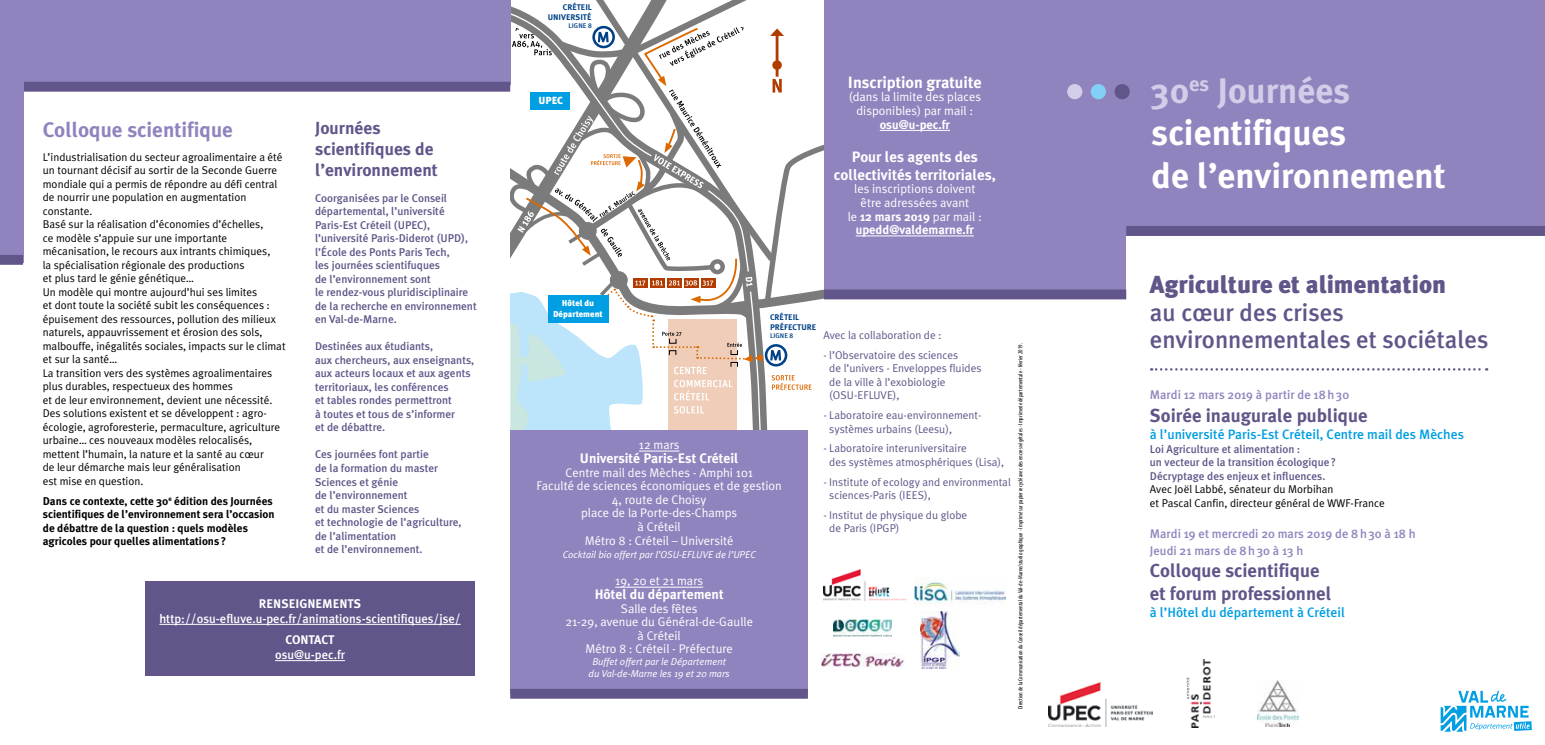
<style>
.page{position:relative;width:1545px;height:745px;background:#fff}
.page>*{position:absolute;margin:0;border:0;box-sizing:border-box;transform-origin:0 0}
.t1{font:700 35.38px/42.5px "Meta Plus";color:#fff}
.t2{font:500 24.62px/27.5px "Meta Plus";color:#615589}
.t3{font:900 24.62px "Meta Plus";color:#615589}
.t4{font:700 21px "Meta Plus";color:#9184be}
.t5{font:700 18.75px/22.5px "Meta Plus";color:#615589}
.t6{font:700 17.5px/21px "Meta Plus";color:#615589}
.t7{font:700 16.25px "Meta Plus";color:#fff}
.t8{font:700 15px/18px "Meta Plus";color:#fff;text-align:center}
.t9{font:700 13.75px "Meta Plus";color:#fff}
.t10{font:500 13.62px "Meta Plus";color:#009ee3}
.t11{font:12.5px/13.6px "Meta Plus Normal";color:#fff;text-align:center}
.t12{font:500 12.5px/16.5px "Meta Plus";color:#9184be}
.t13{font:500 12.5px "Meta Plus";color:#fff}
.t14{font:700 12.5px "Meta Plus";color:#fff}
.t15{font:11.25px/13.5px "Meta Plus Normal";color:#000}
.t16{font:500 11.25px/13.5px "Meta Plus";color:#615589}
.t17{font:11.25px/13.5px "Meta Plus Normal";color:#615589}
.t18{font:700 11.25px/13.5px "Meta Plus";color:#000}
.t19{font:900 10.25px "Meta Plus";color:#fff}
.t20{font:italic 10px/12px "Meta Plus Normal";color:#fff;text-align:center}
.t21{font:900 8.62px/10.2px "Meta Plus";color:#fff;text-align:center}
.t22{font:700 8.25px/9.9px "Meta Plus";color:#004188;text-align:right}
.t23{font:6.88px "Meta Plus Medium Caps";letter-spacing:.005em;color:#004188}
.t24{font:condensed 6.25px "Myriad Pro";color:#000}
.s1{font-family:"Meta Plus";font-weight:700}
.s2{color:#d2cde8}
</style>
<div class="page">
<div style="left:1113px;top:0;width:432px;height:235px;background:#9184be"></div>
<div style="left:1126px;top:226px;width:419px;height:10px;background:#615589"></div>
<div style="left:823px;top:0;width:303px;height:291px;background:#9184be"></div>
<svg style="left:1151px;top:368px;width:336px;height:2px"></svg>
<div style="left:1067px;top:84px;width:15px;height:15px;background:#d2cde8;border-radius:50%"></div>
<div style="left:1091px;top:84px;width:15px;height:15px;background:#82d0f5;border-radius:50%"></div>
<div style="left:1114px;top:84px;width:16px;height:15px;background:#615589;border-radius:50%"></div>
<hr style="left:880px;top:130px;width:70px;height:1px;background:#fff">
<hr style="left:856px;top:235px;width:118px;height:1px;background:#fff">
<img style="left:1257px;top:680px;width:41px;height:46px">
<img style="left:1048px;top:682px;width:104px;height:44px">
<img style="left:1187px;top:659px;width:27px;height:68px">
<img style="left:920px;top:611px;width:40px;height:57px">
<img style="left:914px;top:577px;width:91px;height:28px">
<img style="left:834px;top:619px;width:57px;height:16px">
<img style="left:823px;top:569px;width:83px;height:31px">
<div style="left:803px;top:289px;width:323px;height:10px;background:#615589"></div>
<svg style="left:510px;top:0;width:313px;height:429px"></svg>
<div style="left:531px;top:91px;width:39px;height:18px;background:#009ee3"></div>
<div style="left:549px;top:295px;width:60px;height:27px;background:#009ee3"></div>
<div style="left:145px;top:580px;width:330px;height:95px;background:#615589"></div>
<hr style="left:159px;top:623px;width:302px;height:1px;background:#fff">
<hr style="left:275px;top:660px;width:70px;height:1px;background:#fff">
<div style="left:0;top:0;width:510px;height:84px;background:#9184be"></div>
<div style="left:0;top:82px;width:510px;height:10px;background:#615589"></div>
<div style="left:0;top:0;width:23px;height:262px;background:#9184be"></div>
<div style="left:0;top:255px;width:23px;height:9px;background:#615589"></div>
<img style="left:822px;top:653px;width:82px;height:14px">
<svg style="left:1440px;top:690px;width:92px;height:42px"></svg>
<div style="left:510px;top:429px;width:298px;height:264px;background:#9184be"></div>
<hr style="left:639px;top:450px;width:40px;height:1px;background:#fff">
<hr style="left:615px;top:586px;width:88px;height:1px;background:#fff">
<div style="left:510px;top:688px;width:298px;height:10px;background:#615589"></div>
<h3 class="t4" style="left:43px;top:117px;width:192px">Colloque scientifique</h3>
<p class="t15" style="left:43px;top:150px;width:244px">L’industrialisation du secteur agroalimentaire a été un tournant décisif au sortir de la Seconde Guerre mondiale qui a permis de répondre au défi central de nourrir une population en augmentation constante.<br>Basé sur la réalisation d’économies d’échelles,<br>ce modèle s’appuie sur une importante mécanisation, le recours aux intrants chimiques,<br>la spécialisation régionale des productions<br>et plus tard le génie génétique…<br>Un modèle qui montre aujourd’hui ses limites<br>et dont toute la société subit les conséquences : épuisement des ressources, pollution des milieux naturels, appauvrissement et érosion des sols, malbouffe, inégalités sociales, impacts sur le climat et sur la santé…<br>La transition vers des systèmes agroalimentaires plus durables, respectueux des hommes<br>et de leur environnement, devient une nécessité.<br>Des solutions existent et se développent : agro&shy;écologie, agroforesterie, permaculture, agriculture urbaine… ces nouveaux modèles relocalisés, mettent l’humain, la nature et la santé au cœur<br>de leur démarche mais leur généralisation<br>est mise en question.</p>
<p class="t18" style="left:43px;top:493px;width:233px">Dans ce contexte, cette 30<sup>e</sup> édition des Journées scientifiques de l’environnement sera l’occasion de débattre de la question : quels modèles agricoles pour quelles alimentations ?</p>
<h3 class="t6" style="left:315px;top:117px;width:124px">Journées scientifiques de l’environnement</h3>
<p class="t16" style="left:315px;top:191px;width:163px">Coorganisées par le Conseil départemental, l’université<br>Paris-Est Créteil (UPEC), l’université Paris-Diderot (UPD), l’École des Ponts Paris Tech,<br>les journées scientifuques<br>de l’environnement sont<br>le rendez-vous pluridisciplinaire de la recherche en environnement en Val-de-Marne.</p>
<p class="t16" style="left:315px;top:339px;width:161px">Destinées aux étudiants,<br>aux chercheurs, aux enseignants, aux acteurs locaux et aux agents territoriaux, les conférences<br>et tables rondes permettront<br>à toutes et tous de s’informer<br>et de débattre.</p>
<p class="t16" style="left:315px;top:447px;width:148px">Ces journées font partie<br>de la formation du master<br>Sciences et génie<br>de l’environnement<br>et du master Sciences<br>et technologie de l’agriculture, de l’alimentation<br>et de l’environnement.</p>
<p class="t14" style="left:259px;top:595px;width:104px">RENSEIGNEMENTS</p>
<p class="t13" style="left:159px;top:610px;width:303px">http://osu-efluve.u-pec.fr/animations-scientifiques/jse/</p>
<p class="t14" style="left:285px;top:632px;width:51px">CONTACT</p>
<p class="t13" style="left:275px;top:646px;width:72px">osu@u-pec.fr</p>
<p class="t22" style="left:548px;top:2px;width:46px">CRÉTEIL<br>UNIVERSITÉ</p>
<p class="t23" style="left:569px;top:22px;width:25px">LIGNE 8</p>
<p class="t19" style="left:539px;top:94px;width:26px">UPEC</p>
<h3 class="t7" style="left:848px;top:73px;width:135px">Inscription gratuite</h3>
<p class="t11" style="left:849px;top:90px;width:134px">(dans la limite des places disponibles) par mail :</p>
<p class="t14" style="left:880px;top:117px;width:72px">osu@u-pec.fr</p>
<h3 class="t8" style="left:834px;top:147px;width:163px">Pour les agents des collectivités territoriales,</h3>
<p class="t11" style="left:848px;top:182px;width:136px">les inscriptions doivent être adressées avant<br>le <span class="s1">12 mars 2019</span> par mail :</p>
<p class="t14" style="left:856px;top:222px;width:120px">upedd@valdemarne.fr</p>
<p class="t21" style="left:553px;top:298px;width:51px">Hôtel du<br>Département</p>
<p class="t22" style="left:770px;top:312px;width:48px;text-align:left">CRÉTEIL<br>PRÉFECTURE</p>
<p class="t23" style="left:770px;top:332px;width:25px">LIGNE 8</p>
<p class="t17" style="left:823px;top:328px;width:120px">Avec la collaboration de :</p>
<p class="t17" style="left:829px;top:348px;width:154px;text-indent:-6px">- l’Observatoire des sciences<br>de l’univers - Enveloppes fluides de la ville à l’exobiologie (OSU-EFLUVE),</p>
<p class="t17" style="left:829px;top:408px;width:154px;text-indent:-6px">- Laboratoire eau-environnement&shy;systèmes urbains (Leesu),</p>
<p class="t17" style="left:829px;top:441px;width:176px;text-indent:-6px">- Laboratoire interuniversitaire<br>des systèmes atmosphériques (Lisa),</p>
<p class="t17" style="left:829px;top:474px;width:183px;text-indent:-6px">- Institute of ecology and environmental sciences-Paris (IEES),</p>
<p class="t17" style="left:829px;top:508px;width:139px;text-indent:-6px">- Institut de physique du globe de Paris (IPGP)</p>
<p class="t24" style="left:1016px;top:708px;width:367px;rotate:-90deg">Direction de la Communication du Conseil départemental du Val-de-Marne/studio graphique - Imprimé sur papier recyclé avec des encres végétales - Imprimerie départementale - février 2019.</p>
<p class="t11" style="left:639px;top:437px;width:42px">12 mars</p>
<p class="t9" style="left:580px;top:450px;width:160px">Université Paris-Est Créteil</p>
<p class="t11" style="left:537px;top:465px;width:247px">Centre mail des Mèches - Amphi 101<br>Faculté de sciences économiques et de gestion<br>4, route de Choisy<br>place de la Porte-des-Champs<br>à Créteil<br>Métro 8 : Créteil – Université</p>
<p class="t20" style="left:563px;top:548px;width:194px">Cocktail bio offert par l’OSU-EFLUVE de l’UPEC</p>
<p class="t11" style="left:615px;top:573px;width:89px">19, 20 et 21 mars</p>
<p class="t9" style="left:595px;top:586px;width:130px">Hôtel du département</p>
<p class="t11" style="left:565px;top:601px;width:189px">Salle des fêtes<br>21-29, avenue du Général-de-Gaulle à Créteil<br>Métro 8 : Créteil - Préfecture</p>
<p class="t20" style="left:589px;top:655px;width:143px">Buffet offert par le Département du Val-de-Marne les 19 et 20 mars</p>
<h1 class="t1" style="left:1152px;top:69px;width:295px"><span class="s2">30</span><sup>es</sup> <span class="s2">Journées </span>scientifiques<br>de l’environnement</h1>
<h2 class="t3" style="left:1150px;top:270px;width:298px">Agriculture et alimentation</h2>
<h2 class="t2" style="left:1150px;top:298px;width:340px">au cœur des crises environnementales et sociétales</h2>
<p class="t12" style="left:1150px;top:386px;width:201px">Mardi 12 mars 2019 à partir de 18h30</p>
<h3 class="t5" style="left:1150px;top:403px;width:219px">Soirée inaugurale publique</h3>
<p class="t10" style="left:1150px;top:426px;width:316px">à l’université Paris-Est Créteil, Centre mail des Mèches</p>
<p class="t16" style="left:1150px;top:441px;width:188px">Loi Agriculture et alimentation :<br>un vecteur de la transition écologique?<br>Décryptage des enjeux et influences.</p>
<p class="t15" style="left:1150px;top:482px;width:236px">Avec Joël Labbé, sénateur du Morbihan<br>et Pascal Canfin, directeur général de WWF-France</p>
<p class="t12" style="left:1150px;top:525px;width:267px">Mardi 19 et mercredi 20 mars 2019 de 8h30 à 18 h<br>Jeudi 21 mars de 8h30 à 13 h</p>
<h3 class="t5" style="left:1150px;top:559px;width:183px">Colloque scientifique et forum professionnel</h3>
<p class="t10" style="left:1150px;top:604px;width:196px">à l’Hôtel du département à Créteil</p>
</div>
